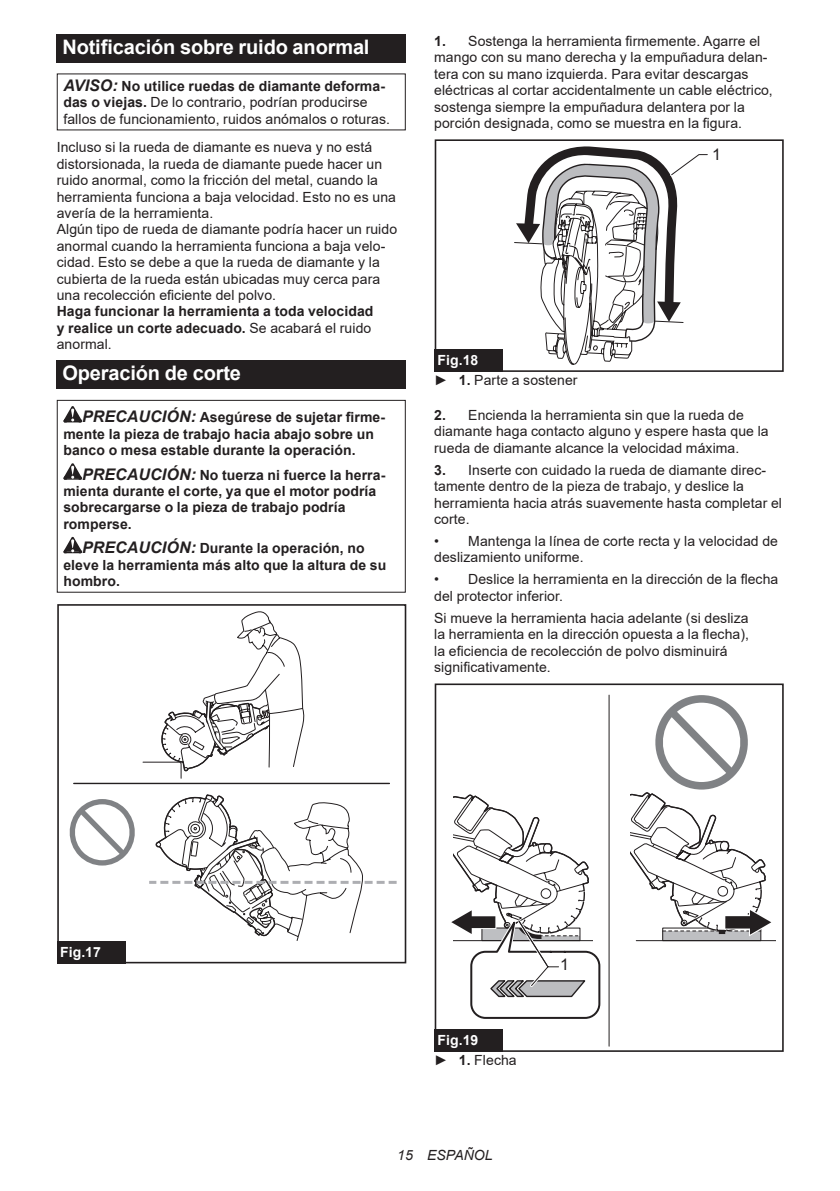
<style>
.page{position:relative;width:840px;height:1191px;background:#fff}
.page>*{position:absolute;margin:0;border:0;box-sizing:border-box;transform-origin:0 0}
.t1{font:700 20px "Arial";letter-spacing:-.01em;color:#fff}
.t2{font:16px "Arial";color:#231f20}
.t3{font:14px/16.4px "Arial";letter-spacing:.005em;color:#231f20}
.t4{font:700 14px/16.4px "Arial";letter-spacing:.005em;color:#231f20}
.t5{font:italic 14px "Arial";letter-spacing:.005em;color:#231f20}
.t6{font:700 14px "Arial";color:#fff}
.s1{font-weight:700;font-style:italic;font-size:16px}
.s2{font-weight:700}
.s3{font-weight:400}
.s4{font-style:italic;font-size:16px}
.s5{font-weight:700;color:#fff}
</style>
<div class="page">
<div style="left:57px;top:34px;width:348px;height:29px;background:#231f20"></div>
<div style="left:57px;top:360px;width:348px;height:29px;background:#231f20"></div>
<svg style="left:63px;top:406px;width:19px;height:16px"></svg>
<svg style="left:63px;top:463px;width:19px;height:16px"></svg>
<svg style="left:63px;top:537px;width:19px;height:16px"></svg>
<div style="left:57px;top:400px;width:348px;height:192px;border:1px solid #231f20"></div>
<hr style="left:74px;top:782px;width:315px;height:2px;background:#231f20">
<svg style="left:149px;top:794px;width:247px;height:147px"></svg>
<svg style="left:142px;top:611px;width:162px;height:168px"></svg>
<svg style="left:69px;top:799px;width:66px;height:67px"></svg>
<div style="left:57px;top:604px;width:349px;height:359px;border:2px solid #231f20"></div>
<div style="left:57px;top:940px;width:68px;height:23px;background:#231f20"></div>
<div style="left:434px;top:139px;width:349px;height:233px;border:2px solid #231f20"></div>
<svg style="left:513px;top:139px;width:197px;height:226px"></svg>
<div style="left:434px;top:349px;width:68px;height:23px;background:#231f20"></div>
<hr style="left:608px;top:695px;width:1px;height:351px;background:#231f20">
<svg style="left:630px;top:695px;width:144px;height:246px"></svg>
<div style="left:434px;top:683px;width:349px;height:369px;border:2px solid #231f20"></div>
<svg style="left:451px;top:794px;width:150px;height:225px"></svg>
<div style="left:434px;top:1029px;width:68px;height:23px;background:#231f20"></div>
<h1 class="t1" style="left:62px;top:33px;width:308px">Notificación sobre ruido anormal</h1>
<p class="t3" style="left:63px;top:78px;width:328px"><span class="s1">AVISO:</span> <span class="s2">No utilice ruedas de diamante deforma&shy;das o viejas.</span> De lo contrario, podrían producirse fallos de funcionamiento, ruidos anómalos o roturas.</p>
<p class="t3" style="left:57px;top:139px;width:342px">Incluso si la rueda de diamante es nueva y no está distorsionada, la rueda de diamante puede hacer un ruido anormal, como la fricción del metal, cuando la herramienta funciona a baja velocidad. Esto no es una avería de la herramienta.<br>Algún tipo de rueda de diamante podría hacer un ruido anormal cuando la herramienta funciona a baja velo&shy;cidad. Esto se debe a que la rueda de diamante y la cubierta de la rueda están ubicadas muy cerca para una recolección eficiente del polvo.</p>
<p class="t4" style="left:57px;top:303px;width:318px">Haga funcionar la herramienta a toda velocidad y realice un corte adecuado. <span class="s3">Se acabará el ruido anormal.</span></p>
<h1 class="t1" style="left:62px;top:359px;width:180px">Operación de corte</h1>
<p class="t4" style="left:63px;top:409px;width:323px;text-indent:19px"><span class="s4">PRECAUCIÓN:</span> Asegúrese de sujetar firme&shy;mente la pieza de trabajo hacia abajo sobre un banco o mesa estable durante la operación.</p>
<p class="t4" style="left:63px;top:467px;width:323px;text-indent:19px"><span class="s4">PRECAUCIÓN:</span> No tuerza ni fuerce la herra&shy;mienta durante el corte, ya que el motor podría sobrecargarse o la pieza de trabajo podría romperse.</p>
<p class="t4" style="left:63px;top:540px;width:324px;text-indent:19px"><span class="s4">PRECAUCIÓN:</span> Durante la operación, no eleve la herramienta más alto que la altura de su hombro.</p>
<p class="t3" style="left:434px;top:33px;width:340px"><span class="s2">1.</span> Sostenga la herramienta firmemente. Agarre el mango con su mano derecha y la empuñadura delan&shy;tera con su mano izquierda. Para evitar descargas eléctricas al cortar accidentalmente un cable eléctrico, sostenga siempre la empuñadura delantera por la porción designada, como se muestra en la figura.</p>
<p class="t2" style="left:711px;top:143px;width:10px">1</p>
<p class="t3" style="left:434px;top:350px;width:145px;line-height:20.2px"><span class="s5">Fig.18<br></span>► <span class="s2">1.</span> Parte a sostener</p>
<p class="t3" style="left:434px;top:407px;width:336px"><span class="s2">2.</span> Encienda la herramienta sin que la rueda de diamante haga contacto alguno y espere hasta que la rueda de diamante alcance la velocidad máxima.</p>
<p class="t3" style="left:434px;top:461px;width:349px"><span class="s2">3.</span> Inserte con cuidado la rueda de diamante direc&shy;tamente dentro de la pieza de trabajo, y deslice la herramienta hacia atrás suavemente hasta completar el corte.</p>
<p class="t3" style="left:434px;top:533px;width:345px">• Mantenga la línea de corte recta y la velocidad de deslizamiento uniforme.</p>
<p class="t3" style="left:434px;top:571px;width:345px">• Deslice la herramienta en la dirección de la flecha del protector inferior.</p>
<p class="t3" style="left:434px;top:609px;width:316px">Si mueve la herramienta hacia adelante (si desliza la herramienta en la dirección opuesta a la flecha), la eficiencia de recolección de polvo disminuirá significativamente.</p>
<p class="t6" style="left:60px;top:942px;width:42px">Fig.17</p>
<p class="t3" style="left:434px;top:1030px;width:84px;line-height:20.2px"><span class="s5">Fig.19<br></span>► <span class="s2">1.</span> Flecha</p>
<p class="t2" style="left:560px;top:953px;width:10px">1</p>
<p class="t5" style="left:397px;top:1146px;width:97px">15 ESPAÑOL</p>
</div>
